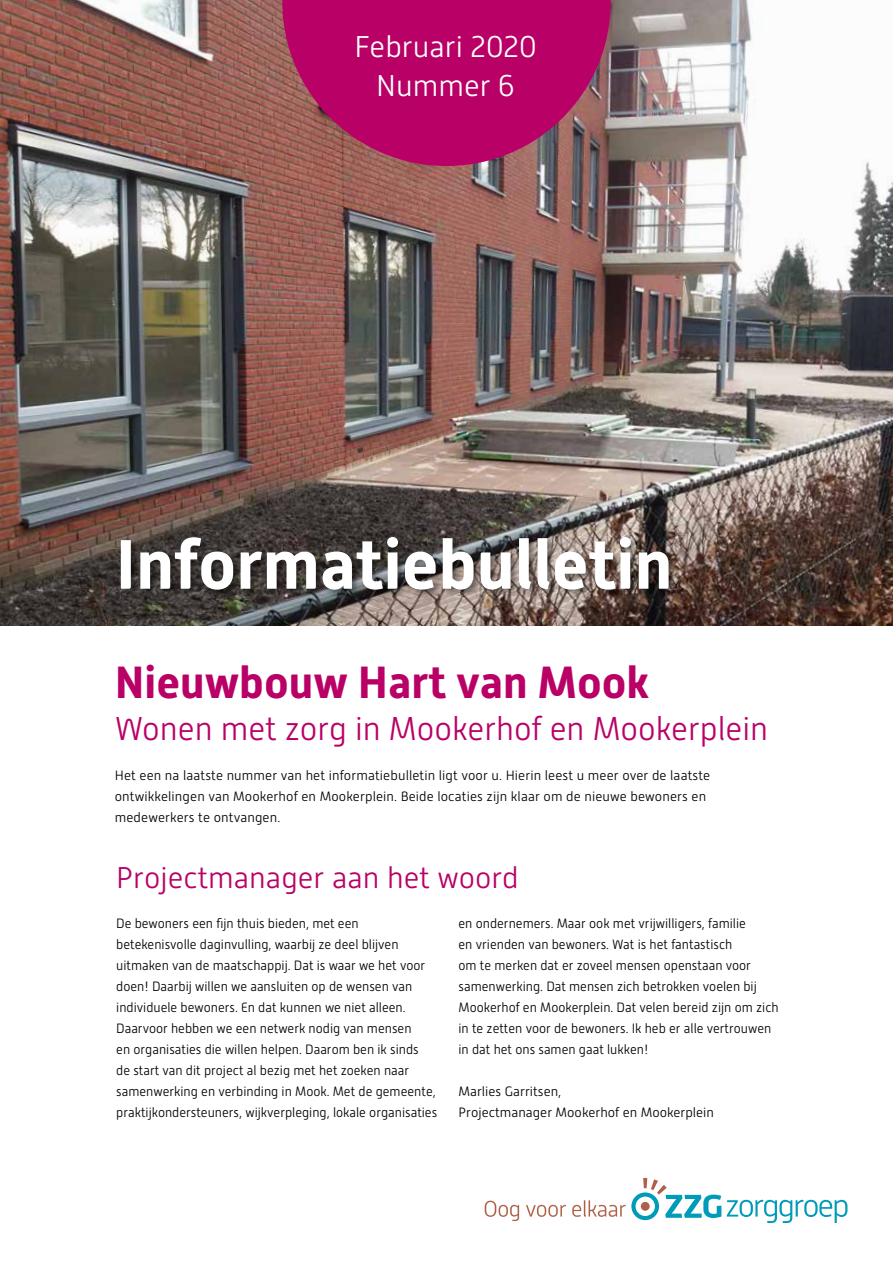
<style>
.page{position:relative;width:893px;height:1263px;background:#fff}
.page>*{position:absolute;margin:0;border:0;box-sizing:border-box;transform-origin:0 0}
.t1{font:700 69.6px "Alwyn New";color:#fff}
.t2{font:700 45px "Alwyn New";color:#b90066}
.t3{font:300 33px "Alwyn New";color:#b90066}
.t4{font:300 30px "Alwyn New";color:#b90066}
.t5{font:300 30px/39px "Alwyn New";color:#fff;text-align:center}
.t6{font:300 13.5px/21px "Alwyn New";color:#000;scale:.96 1}
.t7{font:300 13.5px/21px "Alwyn New";color:#000}
</style>
<div class="page">
<img style="left:0;top:0;width:893px;height:625px">
<svg style="left:282px;top:0;width:329px;height:166px;background:#b01564"></svg>
<svg style="left:727px;top:1200px;width:120px;height:23px"></svg>
<svg style="left:485px;top:1201px;width:34px;height:20px"></svg>
<svg style="left:526px;top:1205px;width:40px;height:12px"></svg>
<svg style="left:572px;top:1178px;width:149px;height:42px"></svg>
<div style="left:119px;top:535px;width:559px;height:64px;background:#000;opacity:.45"></div>
<h3 class="t5" style="left:354px;top:27px;width:184px">Februari 2020<br>Nummer 6</h3>
<h1 class="t1" style="left:116px;top:524px;width:558px">Informatiebulletin</h1>
<h2 class="t2" style="left:115px;top:657px;width:536px">Nieuwbouw Hart van Mook</h2>
<h3 class="t3" style="left:115px;top:711px;width:655px">Wonen met zorg in Mookerhof en Mookerplein</h3>
<p class="t7" style="left:115px;top:765px;width:597px">Het een na laatste nummer van het informatiebulletin ligt voor u. Hierin leest u meer over de laatste ontwikkelingen van Mookerhof en Mookerplein. Beide locaties zijn klaar om de nieuwe bewoners en medewerkers te ontvangen.</p>
<h3 class="t4" style="left:116px;top:861px;width:404px">Projectmanager aan het woord</h3>
<p class="t6" style="left:116px;top:912px;width:336px">De bewoners een fijn thuis bieden, met een betekenisvolle daginvulling, waarbij ze deel blijven uitmaken van de maatschappij. Dat is waar we het voor doen! Daarbij willen we aansluiten op de wensen van individuele bewoners. En dat kunnen we niet alleen.<br>Daarvoor hebben we een netwerk nodig van mensen<br>en organisaties die willen helpen. Daarom ben ik sinds<br>de start van dit project al bezig met het zoeken naar samenwerking en verbinding in Mook. Met de gemeente, praktijkondersteuners, wijkverpleging, lokale organisaties</p>
<p class="t6" style="left:459px;top:912px;width:335px">en ondernemers. Maar ook met vrijwilligers, familie<br>en vrienden van bewoners. Wat is het fantastisch<br>om te merken dat er zoveel mensen openstaan voor samenwerking. Dat mensen zich betrokken voelen bij Mookerhof en Mookerplein. Dat velen bereid zijn om zich in te zetten voor de bewoners. Ik heb er alle vertrouwen in dat het ons samen gaat lukken!</p>
<p class="t7" style="left:459px;top:1080px;width:257px">Marlies Garritsen,<br>Projectmanager Mookerhof en Mookerplein</p>
</div>
